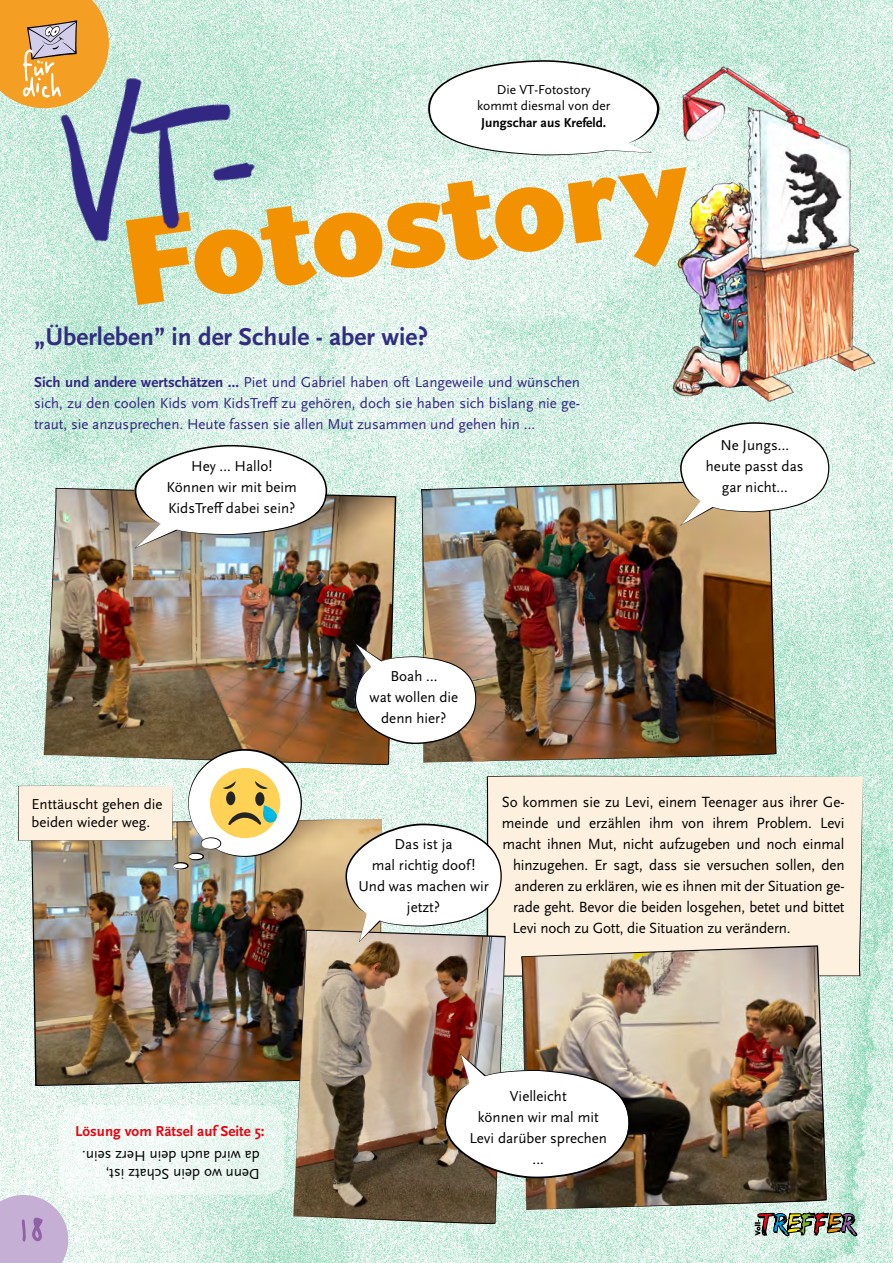
<style>
.page{position:relative;width:893px;height:1263px;background:#fff}
.page>*{position:absolute;margin:0;border:0;box-sizing:border-box;transform-origin:0 0}
.t1{font:900 129.15px "Scala Sans OT";color:#f39200}
.t2{font:76.5px "Handschrift";color:#9061a5}
.t3{font:51px "Druckschrift";letter-spacing:-.08em;color:#fff}
.t4{font:700 25.5px "Scala Sans OT";color:#312d80}
.t5{font:15.45px "Scala Sans OT";letter-spacing:-.01em;color:#000}
.t6{font:15px/21px "Scala Sans OT";color:#000;text-align:center}
.t7{font:15px/21px "Scala Sans OT";color:#312783;text-align:justify}
.t8{font:700 15px "Scala Sans OT";color:#e30613}
.t9{font:13.5px/16.5px "Scala Sans OT";color:#000;text-align:center}
.t10{font:700 13.5px "Scala Sans OT";color:#000}
.s1{font-weight:700}
.s2{font-size:94.5px}
</style>
<div class="page">
<img style="left:0;top:0;width:893px;height:1263px">
<svg style="left:755px;top:1212px;width:102px;height:24px;background:#7f8171"></svg>
<svg style="left:0;top:1195px;width:68px;height:68px;background:#c9b6d8"></svg>
<img style="left:34px;top:73px;width:232px;height:178px">
<img style="left:658px;top:59px;width:235px;height:357px">
<svg style="left:0;top:0;width:109px;height:108px;background:#e6a74c"></svg>
<svg style="left:428px;top:60px;width:231px;height:95px"></svg>
<img style="left:44px;top:488px;width:352px;height:277px">
<svg style="left:134px;top:445px;width:193px;height:103px"></svg>
<svg style="left:59px;top:1105px;width:225px;height:90px;fill:#eef8f4"></svg>
<img style="left:31px;top:819px;width:351px;height:267px">
<svg style="left:18px;top:749px;width:284px;height:120px"></svg>
<img style="left:421px;top:479px;width:355px;height:284px">
<svg style="left:680px;top:422px;width:149px;height:104px"></svg>
<div style="left:486px;top:776px;width:377px;height:200px;background:#fef0de"></div>
<img style="left:521px;top:945px;width:306px;height:265px">
<img style="left:293px;top:930px;width:213px;height:294px">
<svg style="left:345px;top:824px;width:157px;height:118px"></svg>
<img style="left:444px;top:1053px;width:186px;height:125px">
<svg style="left:355px;top:643px;width:121px;height:101px"></svg>
<h3 class="t3" style="left:20px;top:66px;width:45px">fürdich</h3>
<p class="t9" style="left:477px;top:82px;width:135px">Die VT-Fotostory kommt diesmal von der</p>
<p class="t10" style="left:481px;top:115px;width:127px">Jungschar aus Krefeld.</p>
<h1 class="t1" style="left:111px;top:192px;width:574px;rotate:-8deg">Fotostory</h1>
<h3 class="t4" style="left:34px;top:322px;width:395px">„Überleben” in der Schule - aber wie?</h3>
<p class="t7" style="left:34px;top:372px;width:547px"><span class="s1">Sich und andere wertschätzen …</span> Piet und Gabriel haben oft Langeweile und wünschen sich, zu den coolen Kids vom KidsTreff zu gehören, doch sie haben sich bislang nie ge&shy;traut, sie anzusprechen. Heute fassen sie allen Mut zusammen und gehen hin …</p>
<p class="t6" style="left:167px;top:456px;width:132px">Hey … Hallo!<br>Können wir mit beim<br>KidsTreff dabei sein?</p>
<p class="t6" style="left:370px;top:666px;width:90px">Boah …<br>wat wollen die denn hier?</p>
<p class="t6" style="left:706px;top:435px;width:99px">Ne Jungs… heute passt das gar nicht…</p>
<p class="t6" style="left:31px;top:795px;width:133px;line-height:18px;text-align:left">Enttäuscht gehen die beiden wieder weg.</p>
<h2 class="t2" style="left:18px;top:1202px;width:31px">1<span class="s2">8</span></h2>
<p class="t8" style="left:75px;top:1122px;width:191px">Lösung vom Rätsel auf Seite 5:</p>
<p class="t6" style="left:260px;top:1182px;width:179px;line-height:18px;text-align:left;rotate:-180deg">Denn wo dein Schatz ist,<br>da wird auch dein Herz sein.</p>
<p class="t6" style="left:358px;top:834px;width:132px">Das ist ja<br>mal richtig doof!<br>Und was machen wir jetzt?</p>
<p class="t5" style="left:502px;top:793px;width:344px">So kommen sie zu Levi, einem Teenager aus ihrer Ge-</p>
<p class="t5" style="left:502px;top:814px;width:344px">meinde und erzählen ihm von ihrem Problem. Levi</p>
<p class="t5" style="left:503px;top:835px;width:343px">macht ihnen Mut, nicht aufzugeben und noch einmal</p>
<p class="t5" style="left:513px;top:856px;width:333px">hinzugehen. Er sagt, dass sie versuchen sollen, den</p>
<p class="t5" style="left:515px;top:877px;width:332px">anderen zu erklären, wie es ihnen mit der Situation ge-</p>
<p class="t5" style="left:513px;top:898px;width:333px">rade geht. Bevor die beiden losgehen, betet und bittet</p>
<p class="t5" style="left:513px;top:919px;width:280px">Levi noch zu Gott, die Situation zu verändern.</p>
<p class="t6" style="left:469px;top:1086px;width:139px">Vielleicht<br>können wir mal mit<br>Levi darüber sprechen ...</p>
</div>
